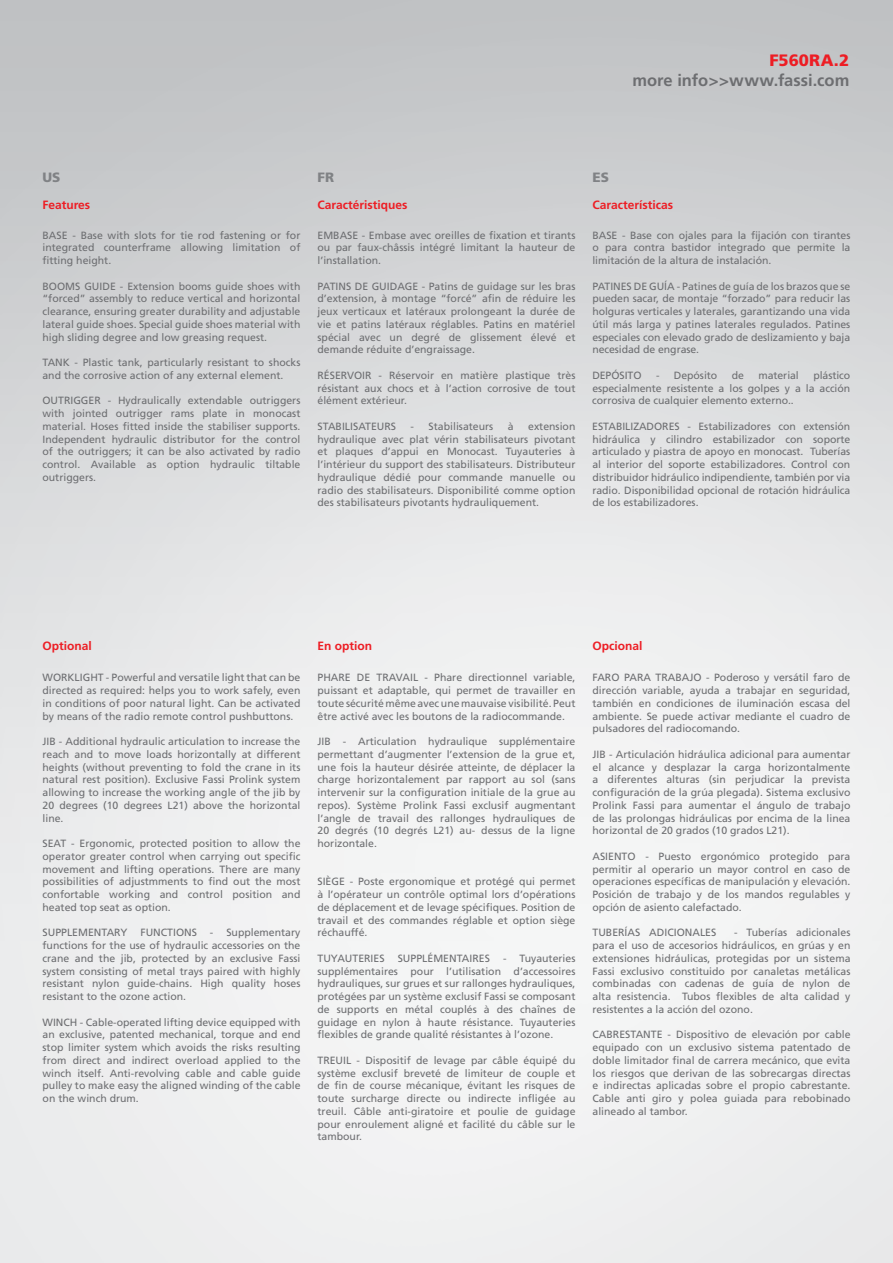
<style>
.page{position:relative;width:893px;height:1263px;background:#fff}
.page>*{position:absolute;margin:0;border:0;box-sizing:border-box;transform-origin:0 0}
.t1{font:700 16.5px "Frutiger";color:#6d6e71}
.t2{font:900 16.5px "Frutiger";letter-spacing:.005em;color:#ed1d24}
.t3{font:900 13.5px "Frutiger";color:#808285}
.t4{font:700 12px "Frutiger";color:#ed1d24}
.t5{font:10.5px/12.8px "Frutiger";color:#6d6e71;text-align:justify}
</style>
<div class="page">
<h1 class="t2" style="left:769px;top:50px;width:81px">F560RA.2</h1>
<h1 class="t1" style="left:632px;top:71px;width:218px">more info&gt;&gt;www.fassi.com</h1>
<p class="t3" style="left:43px;top:169px;width:19px">US</p>
<p class="t4" style="left:43px;top:198px;width:49px">Features</p>
<p class="t5" style="left:43px;top:229px;width:13px">BASE</p>
<p class="t5" style="left:42px;top:229px;width:259px;text-indent:30px">- Base with slots for tie rod fastening or for integrated counterframe allowing limitation of fitting height.</p>
<p class="t5" style="left:42px;top:280px;width:259px">BOOMS GUI DE - Extension booms guide shoes with “forced” assembly to reduce vertical and horizontal clearance, ensuring greater durability and adjustable lateral guide shoes. Special guide shoes material with high sliding degree and low greasing request.</p>
<p class="t5" style="left:42px;top:356px;width:8px">TAN</p>
<p class="t5" style="left:42px;top:356px;width:259px;text-indent:20px">K - Plastic tank, particularly resistant to shocks and the corrosive action of any external element.</p>
<p class="t5" style="left:42px;top:394px;width:7px">OUTRI</p>
<p class="t5" style="left:73px;top:394px;width:20px">GGER</p>
<p class="t5" style="left:42px;top:394px;width:259px;text-indent:65px">- Hydraulically extendable outriggers with jointed outrigger rams plate in monocast material. Hoses fitted inside the stabiliser supports.<br>I ndependent hydraulic distributor for the control of the outriggers; it can be also activated by radio control. Available as option hydraulic tiltable outriggers.</p>
<p class="t3" style="left:317px;top:169px;width:18px">FR</p>
<p class="t4" style="left:317px;top:198px;width:92px">Caractéristiques</p>
<p class="t5" style="left:317px;top:229px;width:28px">EMBASE</p>
<p class="t5" style="left:317px;top:229px;width:259px;text-indent:44px">- Embase avec oreilles de fixation et tirants ou par faux-châssis intégré limitant la hauteur de l’installation.</p>
<p class="t5" style="left:317px;top:280px;width:12px">PATINS</p>
<p class="t5" style="left:317px;top:280px;width:259px;text-indent:37px">DE GUI DAGE - Patins de guidage sur les bras d’extension, à montage “forcé” afin de réduire les jeux verticaux et latéraux prolongeant la durée de vie et patins latéraux réglables. Patins en matériel spécial avec un degré de glissement élevé et demande réduite d’engraissage.</p>
<p class="t5" style="left:317px;top:369px;width:42px">RÉSERVOIR</p>
<p class="t5" style="left:317px;top:369px;width:259px;text-indent:61px">- Réservoir en matière plastique très résistant aux chocs et à l’action corrosive de tout élément extérieur.</p>
<p class="t5" style="left:317px;top:420px;width:39px">STABILISATEURS</p>
<p class="t5" style="left:411px;top:420px;width:84px">- Stabilisateurs</p>
<p class="t5" style="left:508px;top:420px;width:7px">à</p>
<p class="t5" style="left:317px;top:420px;width:260px;text-indent:211px">extension hydraulique avec plat vérin stabilisateurs pivotant et plaques d’appui en Monocast. Tuyauteries à l’intérieur du support des stabilisateurs. Distributeur hydraulique dédié pour commande manuelle ou radio des stabilisateurs. Disponibilité comme option des stabilisateurs pivotants hydrauliquement.</p>
<p class="t3" style="left:592px;top:169px;width:18px">ES</p>
<p class="t4" style="left:592px;top:198px;width:82px">Características</p>
<p class="t5" style="left:592px;top:229px;width:12px">BASE</p>
<p class="t5" style="left:592px;top:229px;width:259px;text-indent:30px">- Base con ojales para la fijación con tirantes o para contra bastidor integrado que permite la limitación de la altura de instalación.</p>
<p class="t5" style="left:592px;top:280px;width:12px">PATINES</p>
<p class="t5" style="left:592px;top:280px;width:260px;text-indent:41px">DE GU ÍA - Patines de guía de los brazos que se pueden sacar, de montaje “forzado” para reducir las holguras verticales y laterales, garantizando una vida útil más larga y patines laterales regulados. Patines especiales con elevado grado de deslizamiento y baja necesidad de engrase.</p>
<p class="t5" style="left:592px;top:369px;width:26px">DEPÓSITO</p>
<p class="t5" style="left:656px;top:369px;width:63px">- Depósito</p>
<p class="t5" style="left:732px;top:369px;width:14px">de</p>
<p class="t5" style="left:758px;top:369px;width:42px">material</p>
<p class="t5" style="left:592px;top:369px;width:259px;text-indent:221px">plástico especialmente resistente a los golpes y a la acción corrosiva de cualquier elemento externo..</p>
<p class="t5" style="left:592px;top:420px;width:7px">ESTA</p>
<p class="t5" style="left:616px;top:420px;width:45px">BI LIZADORES</p>
<p class="t5" style="left:592px;top:420px;width:260px;text-indent:95px">- Estabilizadores con extensión hidráulica y cilindro estabilizador con soporte articulado y piastra de apoyo en monocast. Tuberías al interior del soporte estabilizadores. Control con distribuidor hidráulico indipendiente, también por via radio. Disponibilidad opcional de rotación hidráulica de los estabilizadores.</p>
<p class="t4" style="left:43px;top:639px;width:51px">Optional</p>
<p class="t5" style="left:42px;top:671px;width:259px">WORKLIGHT - Powerful and versatile light that can be directed as required: helps you to work safely, even in conditions of poor natural light. Can be activated by means of the radio remote control pushbuttons.</p>
<p class="t5" style="left:42px;top:735px;width:260px">JI B - Additional hydraulic articulation to increase the reach and to move loads horizontally at different heights (without preventing to fold the crane in its natural rest position). Exclusive Fassi Prolink system allowing to increase the working angle of the jib by 20 degrees (10 degrees L21) above the horizontal line.</p>
<p class="t5" style="left:43px;top:837px;width:6px">SEAT</p>
<p class="t5" style="left:43px;top:837px;width:259px;text-indent:29px">- Ergonomic, protected position to allow the operator greater control when carrying out specific movement and lifting operations. There are many possibilities of adjustmments to find out the most confortable working and control position and heated top seat as option.</p>
<p class="t5" style="left:43px;top:926px;width:53px">SU PPLEMENTAR</p>
<p class="t5" style="left:121px;top:926px;width:53px">Y FUNCTIONS</p>
<p class="t5" style="left:43px;top:926px;width:260px;text-indent:167px">- Supplementary functions for the use of hydraulic accessories on the crane and the jib, protected by an exclusive Fassi system consisting of metal trays paired with highly resistant nylon guide-chains. High quality hoses resistant to the ozone action.</p>
<p class="t5" style="left:43px;top:1015px;width:260px">WINCH - Cable-operated lifting device equipped with an exclusive, patented mechanical, torque and end stop limiter system which avoids the risks resulting from direct and indirect overload applied to the winch itself. Anti-revolving cable and cable guide pulley to make easy the aligned winding of the cable on the winch drum.</p>
<p class="t4" style="left:317px;top:639px;width:56px">En option</p>
<p class="t5" style="left:317px;top:671px;width:20px">PHARE</p>
<p class="t5" style="left:357px;top:671px;width:15px">DETRA</p>
<p class="t5" style="left:317px;top:671px;width:259px;text-indent:78px">VAI L - Phare directionnel variable, puissant et adaptable, qui permet de travailler en toute sécurité même avec une mauvaise visibilité. Peut être activé avec les boutons de la radiocommande.</p>
<p class="t5" style="left:317px;top:735px;width:259px">JI B - Articulation hydraulique supplémentaire permettant d’augmenter l’extension de la grue et, une fois la hauteur désirée atteinte, de déplacer la charge horizontalement par rapport au sol (sans intervenir sur la configuration initiale de la grue au repos). Système Prolink Fassi exclusif augmentant l’angle de travail des rallonges hydrauliques de 20 degrés (10 degrés L21) au- dessus de la ligne horizontale.</p>
<p class="t5" style="left:317px;top:875px;width:259px">SI ÈGE - Poste ergonomique et protégé qui permet à l’opérateur un contrôle optimal lors d’opérations de déplacement et de levage spécifiques. Position de travail et des commandes réglable et option siège réchauffé.</p>
<p class="t5" style="left:317px;top:952px;width:28px">TU YAUTERIESSU</p>
<p class="t5" style="left:411px;top:952px;width:39px">PPLÉMENTAIRES</p>
<p class="t5" style="left:317px;top:952px;width:260px;text-indent:186px">- Tuyauteries supplémentaires pour l’utilisation d’accessoires hydrauliques, sur grues et sur rallonges hydrauliques, protégées par un système exclusif Fassi se composant de supports en métal couplés à des chaînes de guidage en nylon à haute résistance. Tuyauteries flexibles de grande qualité résistantes à l’ozone.</p>
<p class="t5" style="left:318px;top:1054px;width:7px">TREUI</p>
<p class="t5" style="left:317px;top:1054px;width:259px;text-indent:29px">L - Dispositif de levage par câble équipé du système exclusif breveté de limiteur de couple et de fin de course mécanique, évitant les risques de toute surcharge directe ou indirecte infligée au treuil. Câble anti-giratoire et poulie de guidage pour enroulement aligné et facilité du câble sur le tambour.</p>
<p class="t4" style="left:592px;top:639px;width:52px">Opcional</p>
<p class="t5" style="left:592px;top:671px;width:12px">FARO</p>
<p class="t5" style="left:624px;top:671px;width:13px">PARATRA</p>
<p class="t5" style="left:592px;top:671px;width:259px;text-indent:83px">BAJO - Poderoso y versátil faro de dirección variable, ayuda a trabajar en seguridad, también en condiciones de iluminación escasa del ambiente. Se puede activar mediante el cuadro de pulsadores del radiocomando.</p>
<p class="t5" style="left:592px;top:748px;width:259px">JI B - Articulación hidráulica adicional para aumentar el alcance y desplazar la carga horizontalmente a diferentes alturas (sin perjudicar la prevista configuración de la grúa plegada). Sistema exclusivo Prolink Fassi para aumentar el ángulo de trabajo de las prolongas hidráulicas por encima de la linea horizontal de 20 grados (10 grados L21).</p>
<p class="t5" style="left:592px;top:850px;width:7px">ASIENTO</p>
<p class="t5" style="left:592px;top:850px;width:259px;text-indent:53px">- Puesto ergonómico protegido para permitir al operario un mayor control en caso de operaciones específicas de manipulación y elevación.<br>Posición de trabajo y de los mandos regulables y opción de asiento calefactado.</p>
<p class="t5" style="left:592px;top:926px;width:44px">TU BERÍASA</p>
<p class="t5" style="left:657px;top:926px;width:25px">DICIONA</p>
<p class="t5" style="left:700px;top:926px;width:12px">LES</p>
<p class="t5" style="left:592px;top:926px;width:259px;text-indent:142px">- Tuberías adicionales para el uso de accesorios hidráulicos, en grúas y en extensiones hidráulicas, protegidas por un sistema Fassi exclusivo constituido por canaletas metálicas combinadas con cadenas de guía de nylon de alta resistencia. Tubos flexibles de alta calidad y resistentes a la acción del ozono.</p>
<p class="t5" style="left:592px;top:1028px;width:27px">CABRESTANTE</p>
<p class="t5" style="left:592px;top:1028px;width:259px;text-indent:75px">- Dispositivo de elevación por cable equipado con un exclusivo sistema patentado de doble limitador final de carrera mecánico, que evita los riesgos que derivan de las sobrecargas directas e indirectas aplicadas sobre el propio cabrestante.<br>Cable anti giro y polea guiada para rebobinado alineado al tambor.</p>
</div>
